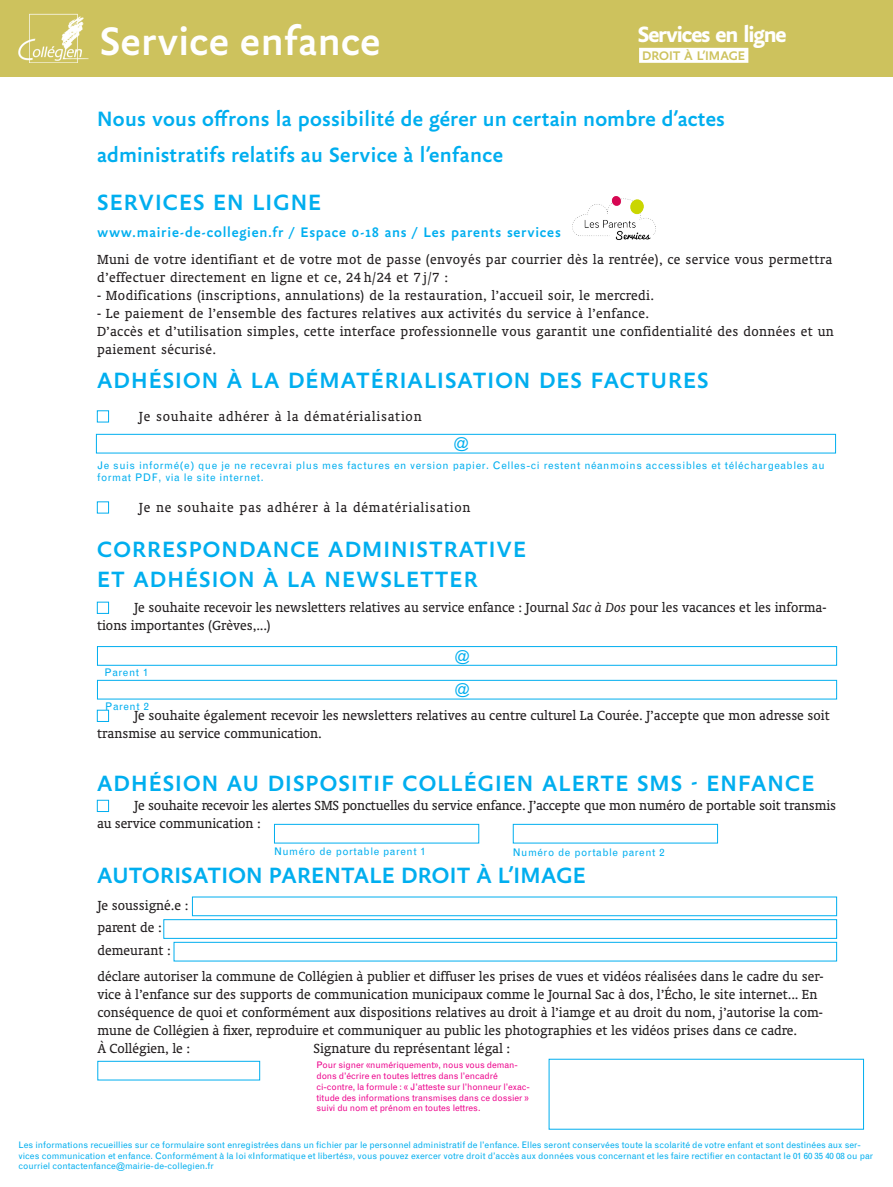
<style>
.page{position:relative;width:893px;height:1187px;background:#fff}
.page>*{position:absolute;margin:0;border:0;box-sizing:border-box;transform-origin:0 0}
.Titre-1{font:500 43.2px "Yoga Sans Pro";letter-spacing:.01em;color:#fff}
.TITRE_CAPS{font:500 24px "Yoga Sans Pro";letter-spacing:.045em;color:#00aeef}
.XX_Normal{font:500 24px "Yoga Sans Pro";letter-spacing:.01em;color:#00aeef}
.Titre-1-2{font:700 24px "Yoga Sans Pro";letter-spacing:-.045em;color:#fff}
.XX-Titre_1{font:500 22.5px/36px "Yoga Sans Pro";letter-spacing:.005em;color:#00aeef}
.TITRE_CAPS-2{font:15px/18px "Oranda BT";color:#231f20}
.TITRE_CAPS-3{font:15px/18px "Oranda BT";letter-spacing:.02em;color:#231f20}
.XX_Normal-2{font:15px/18px "Oranda BT";color:#231f20}
.TITRE_CAPS-4{font:15px "Oranda BT";letter-spacing:.05em;color:#231f20}
.TITRE_CAPS-5{font:500 15px "Yoga Sans Pro";letter-spacing:.05em;color:#00aeef}
.t1{font:15px "Grotesque";color:#00aeef}
.barrette{font:500 13.5px "Yoga Sans Pro";color:#cdc25d}
.TITRE_CAPS-6{font:10.5px/12px "Grotesque";letter-spacing:.05em;color:#00aeef}
.t2{font:9px/10.8px "Grotesque";color:#00aeef}
.t3{font:9px/10.8px "Grotesque";letter-spacing:-.01em;color:#ed028c}
.s1{font-style:italic}
</style>
<div class="page">
<div style="left:0;top:0;width:893px;height:77px;background:#cdc25d"></div>
<div style="left:639px;top:48px;width:109px;height:15px;background:#fff"></div>
<img style="left:18px;top:14px;width:71px;height:49px">
<div style="left:97px;top:410px;width:12px;height:12px;border:1px solid #00aeef"></div>
<div style="left:97px;top:501px;width:12px;height:12px;border:1px solid #00aeef"></div>
<div style="left:97px;top:602px;width:12px;height:11px;border:1px solid #00aeef"></div>
<div style="left:97px;top:710px;width:12px;height:11px;border:1px solid #00aeef"></div>
<div style="left:97px;top:800px;width:12px;height:11px;border:1px solid #00aeef"></div>
<div style="left:96px;top:434px;width:740px;height:19px;border:1px solid #00aeef"></div>
<div style="left:97px;top:646px;width:740px;height:19px;border:1px solid #00aeef"></div>
<div style="left:97px;top:680px;width:740px;height:19px;border:1px solid #00aeef"></div>
<div style="left:274px;top:823px;width:205px;height:20px;border:1px solid #00aeef"></div>
<div style="left:513px;top:823px;width:205px;height:20px;border:1px solid #00aeef"></div>
<div style="left:192px;top:896px;width:645px;height:20px;border:1px solid #00aeef"></div>
<div style="left:163px;top:919px;width:674px;height:19px;border:1px solid #00aeef"></div>
<div style="left:174px;top:941px;width:663px;height:20px;border:1px solid #00aeef"></div>
<div style="left:97px;top:1060px;width:163px;height:20px;border:1px solid #00aeef"></div>
<img style="left:572px;top:196px;width:84px;height:44px">
<p class="Titre-1" style="left:100px;top:16px;width:282px">Service enfance</p>
<p class="Titre-1-2" style="left:638px;top:20px;width:150px">Services en ligne</p>
<p class="barrette" style="left:642px;top:48px;width:105px">DROIT À L’IMAGE</p>
<p class="XX-Titre_1" style="left:97px;top:101px;width:629px">Nous vous offrons la possibilité de gérer un certain nombre d’actes administratifs relatifs au Service à l’enfance</p>
<p class="TITRE_CAPS" style="left:97px;top:188px;width:225px">SERVICES EN LIGNE</p>
<p class="TITRE_CAPS-5" style="left:97px;top:223px;width:465px">www.mairie-de-collegien.fr / Espace 0-18 ans / Les parents services</p>
<p class="TITRE_CAPS-3" style="left:97px;top:250px;width:737px">Muni de votre identifiant et de votre mot de passe (envoyés par courrier dès la rentrée), ce service vous permettra d’effectuer directement en ligne et ce, 24 h/24 et 7 j/7 :</p>
<p class="TITRE_CAPS-3" style="left:97px;top:286px;width:558px">- Modifications (inscriptions, annulations) de la restauration, l’accueil soir, le mercredi.</p>
<p class="TITRE_CAPS-3" style="left:97px;top:304px;width:738px">- Le paiement de l’ensemble des factures relatives aux activités du service à l’enfance.<br>D’accès et d’utilisation simples, cette interface professionnelle vous garantit une confidentialité des données et un paiement sécurisé.</p>
<p class="TITRE_CAPS" style="left:97px;top:366px;width:613px">ADHÉSION À LA DÉMATÉRIALISATION DES FACTURES</p>
<p class="TITRE_CAPS-4" style="left:139px;top:408px;width:284px">Je souhaite adhérer à la dématérialisation</p>
<p class="TITRE_CAPS-6" style="left:97px;top:459px;width:729px">Je suis informé(e) que je ne recevrai plus mes factures en version papier. Celles-ci restent néanmoins accessibles et téléchargeables au format PDF, via le site internet.</p>
<p class="TITRE_CAPS-4" style="left:139px;top:499px;width:333px">Je ne souhaite pas adhérer à la dématérialisation</p>
<p class="TITRE_CAPS" style="left:97px;top:535px;width:430px">CORRESPONDANCE ADMINISTRATIVE</p>
<p class="TITRE_CAPS" style="left:97px;top:565px;width:382px">ET ADHÉSION À LA NEWSLETTER</p>
<p class="XX_Normal-2" style="left:97px;top:598px;width:731px;text-indent:37px">Je souhaite recevoir les newsletters relatives au service enfance : Journal <span class="s1">Sac à Dos</span> pour les vacances et les informa&shy;tions importantes (Grèves,...)</p>
<p class="t1" style="left:454px;top:434px;width:17px">@</p>
<p class="t1" style="left:455px;top:646px;width:17px">@</p>
<p class="t1" style="left:455px;top:680px;width:17px">@</p>
<p class="TITRE_CAPS-6" style="left:105px;top:666px;width:45px">Parent 1</p>
<p class="TITRE_CAPS-6" style="left:105px;top:700px;width:45px">Parent 2</p>
<p class="XX_Normal-2" style="left:97px;top:706px;width:734px;text-indent:37px">Je souhaite également recevoir les newsletters relatives au centre culturel La Courée. J’accepte que mon adresse soit transmise au service communication.</p>
<p class="TITRE_CAPS" style="left:97px;top:769px;width:719px">ADHÉSION AU DISPOSITIF COLLÉGIEN ALERTE SMS - ENFANCE</p>
<p class="XX_Normal-2" style="left:97px;top:796px;width:740px;text-indent:37px">Je souhaite recevoir les alertes SMS ponctuelles du service enfance. J’accepte que mon numéro de portable soit transmis au service communication :</p>
<p class="XX_Normal" style="left:97px;top:860px;width:490px">AUTORISATION PARENTALE DROIT À L’IMAGE</p>
<p class="TITRE_CAPS-6" style="left:274px;top:845px;width:153px">Numéro de portable parent 1</p>
<p class="TITRE_CAPS-6" style="left:513px;top:846px;width:153px">Numéro de portable parent 2</p>
<p class="TITRE_CAPS-2" style="left:97px;top:896px;width:92px">Je soussigné.e :</p>
<p class="TITRE_CAPS-2" style="left:97px;top:918px;width:66px">parent de :</p>
<p class="TITRE_CAPS-2" style="left:97px;top:940px;width:75px">demeurant :</p>
<p class="TITRE_CAPS-2" style="left:97px;top:967px;width:728px">déclare autoriser la commune de Collégien à publier et diffuser les prises de vues et vidéos réalisées dans le cadre du ser&shy;vice à l’enfance sur des supports de communication municipaux comme le Journal Sac à dos, l’Écho, le site internet... En conséquence de quoi et conformément aux dispositions relatives au droit à l’iamge et au droit du nom, j’autorise la com&shy;mune de Collégien à fixer, reproduire et communiquer au public les photographies et les vidéos prises dans ce cadre.</p>
<p class="TITRE_CAPS-2" style="left:97px;top:1039px;width:94px">À Collégien, le :</p>
<p class="TITRE_CAPS-2" style="left:313px;top:1039px;width:198px">Signature du représentant légal :</p>
<p class="t3" style="left:316px;top:1059px;width:215px">Pour signer «numériquement», nous vous deman&shy;dons d’écrire en toutes lettres dans l’encadré ci-contre, la formule : « J’atteste sur l’honneur l’exac&shy;titude des informations transmises dans ce dossier » suivi du nom et prénom en toutes lettres.</p>
<p class="t2" style="left:18px;top:1139px;width:856px">Les informations recueillies sur ce formulaire sont enregistrées dans un fichier par le personnel administratif de l’enfance. Elles seront conservées toute la scolarité de votre enfant et sont destinées aux ser&shy;vices communication et enfance. Conformément à la loi «Informatique et libertés», vous pouvez exercer votre droit d’accès aux données vous concernant et les faire rectifier en contactant le 01 60 35 40 08 ou par courriel contactenfance@mairie-de-collegien.fr</p>
</div>
